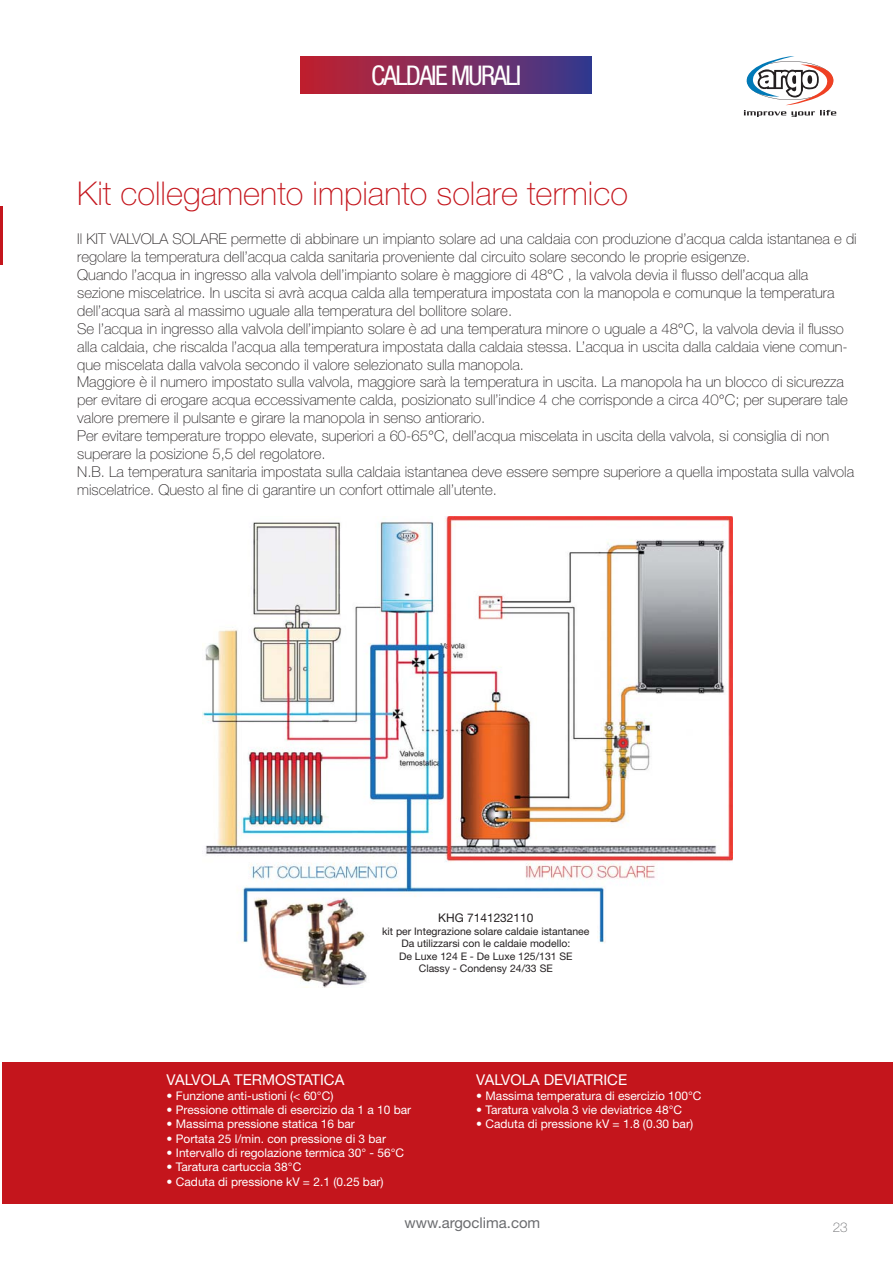
<style>
.page{position:relative;width:893px;height:1263px;background:#fff}
.page>*{position:absolute;margin:0;border:0;box-sizing:border-box;transform-origin:0 0}
.t1{font:100 32.85px "Helvetica Neue LT Std";color:#c4151c}
.t2{font:condensed 27.15px "Helvetica Neue LT Std";letter-spacing:-.06em;color:#fff}
.t3{font:100 14.85px/17.9px "Helvetica Neue LT Std";color:#231f20}
.t4{font:14.85px "Helvetica Neue LT Std";color:#fff}
.t5{font:14.85px "Helvetica Neue LT Std";color:#6b6c6f}
.t6{font:100 13.35px "Helvetica Neue LT Std";color:#6b6c6f}
.t7{font:11.85px "Helvetica Neue LT Std";color:#fff}
.t8{font:11.85px "Helvetica Neue LT Std";color:#231f20}
.t9{font:10.5px/12.5px "Helvetica Neue LT Std";color:#231f20;text-align:center}
</style>
<div class="page">
<hr style="left:0;top:206px;width:2px;height:58px;background:#c4151c">
<svg style="left:744px;top:56px;width:92px;height:61px"></svg>
<div style="left:301px;top:56px;width:291px;height:38px;background:linear-gradient(to right,#c3212f,#393a8e)"></div>
<div style="left:2px;top:1063px;width:891px;height:141px;background:#c4151c"></div>
<img style="left:203px;top:517px;width:529px;height:470px">
<div style="left:374px;top:898px;width:223px;height:89px;background:#fff"></div>
<h2 class="t2" style="left:371px;top:65px;width:152px">CALDAIE MURALI</h2>
<h1 class="t1" style="left:77px;top:181px;width:552px">Kit collegamento impianto solare termico</h1>
<p class="t3" style="left:77px;top:232px;width:781px">Il KIT VALVOLA SOLARE permette di abbinare un impianto solare ad una caldaia con produzione d’acqua calda istantanea e di regolare la temperatura dell’acqua calda sanitaria proveniente dal circuito solare secondo le proprie esigenze.<br>Quando l’acqua in ingresso alla valvola dell’impianto solare è maggiore di 48°C , la valvola devia il flusso dell’acqua alla sezione miscelatrice. In uscita si avrà acqua calda alla temperatura impostata con la manopola e comunque la temperatura dell’acqua sarà al massimo uguale alla temperatura del bollitore solare.<br>Se l’acqua in ingresso alla valvola dell’impianto solare è ad una temperatura minore o uguale a 48°C, la valvola devia il flusso alla caldaia, che riscalda l’acqua alla temperatura impostata dalla caldaia stessa. L’acqua in uscita dalla caldaia viene comun&shy;que miscelata dalla valvola secondo il valore selezionato sulla manopola.<br>Maggiore è il numero impostato sulla valvola, maggiore sarà la temperatura in uscita. La manopola ha un blocco di sicurezza per evitare di erogare acqua eccessivamente calda, posizionato sull’indice 4 che corrisponde a circa 40°C; per superare tale valore premere il pulsante e girare la manopola in senso antiorario.<br>Per evitare temperature troppo elevate, superiori a 60-65°C, dell’acqua miscelata in uscita della valvola, si consiglia di non superare la posizione 5,5 del regolatore.<br>N.B. La temperatura sanitaria impostata sulla caldaia istantanea deve essere sempre superiore a quella impostata sulla valvola miscelatrice. Questo al fine di garantire un confort ottimale all’utente.</p>
<p class="t8" style="left:438px;top:913px;width:97px">KHG 7141232110</p>
<p class="t9" style="left:382px;top:925px;width:209px">kit per Integrazione solare caldaie istantanee Da utilizzarsi con le caldaie modello:<br>De Luxe 124 E - De Luxe 125/131 SE<br>Classy - Condensy 24/33 SE</p>
<p class="t4" style="left:167px;top:1075px;width:179px">VALVOLA TERMOSTATICA</p>
<p class="t7" style="left:167px;top:1091px;width:168px">• Funzione anti-ustioni (&lt; 60°C)</p>
<p class="t7" style="left:167px;top:1105px;width:246px">• Pressione ottimale di esercizio da 1 a 10 bar</p>
<p class="t7" style="left:167px;top:1120px;width:190px">• Massima pressione statica 16 bar</p>
<p class="t7" style="left:167px;top:1134px;width:221px">• Portata 25 l/min. con pressione di 3 bar</p>
<p class="t7" style="left:167px;top:1148px;width:239px">• Intervallo di regolazione termica 30° - 56°C</p>
<p class="t7" style="left:167px;top:1163px;width:136px">• Taratura cartuccia 38°C</p>
<p class="t7" style="left:167px;top:1177px;width:218px">• Caduta di pressione kV = 2.1 (0.25 bar)</p>
<p class="t4" style="left:476px;top:1075px;width:152px">VALVOLA DEVIATRICE</p>
<p class="t7" style="left:476px;top:1091px;width:227px">• Massima temperatura di esercizio 100°C</p>
<p class="t7" style="left:476px;top:1105px;width:207px">• Taratura valvola 3 vie deviatrice 48°C</p>
<p class="t7" style="left:476px;top:1120px;width:218px">• Caduta di pressione kV = 1.8 (0.30 bar)</p>
<p class="t5" style="left:405px;top:1218px;width:137px">www.argoclima.com</p>
<p class="t6" style="left:833px;top:1222px;width:16px">23</p>
</div>
